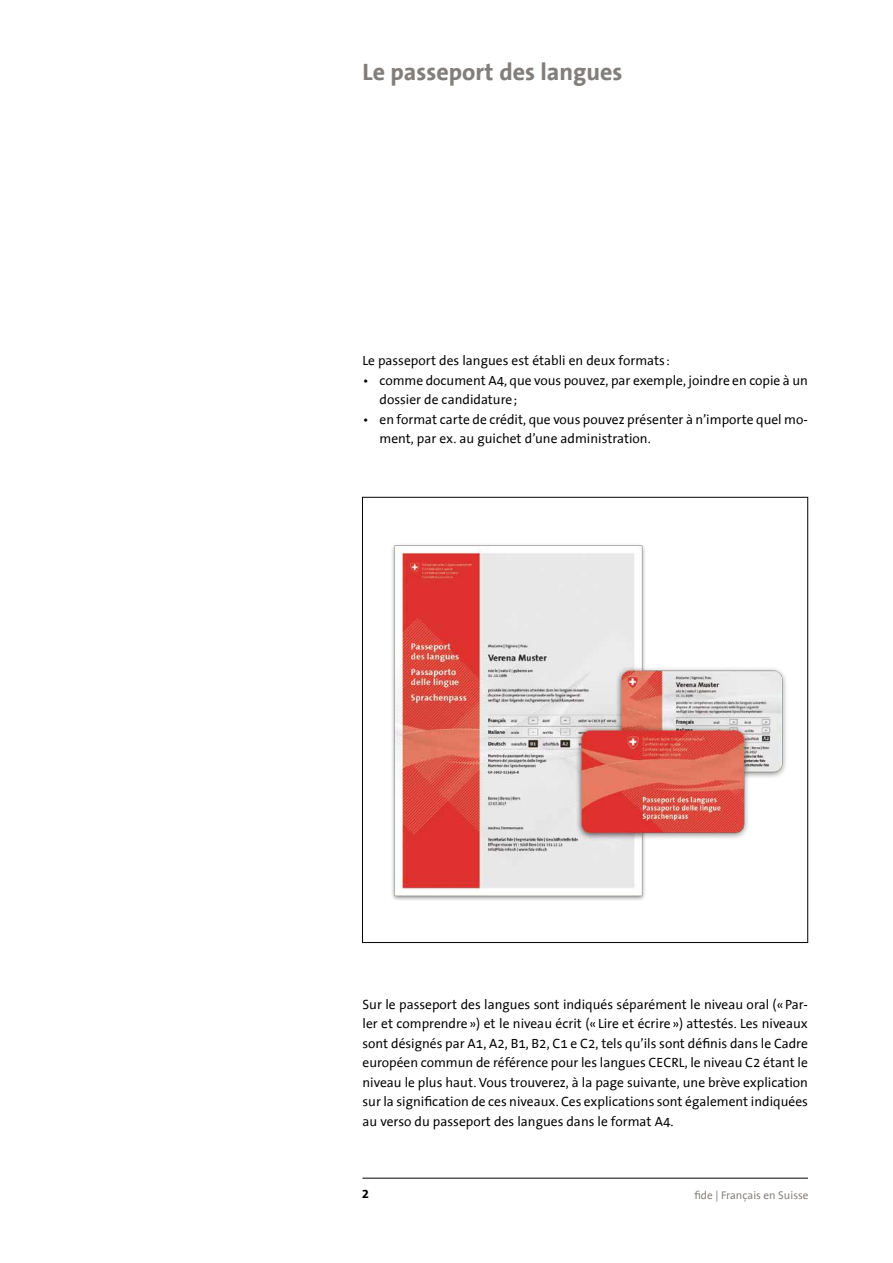
<style>
.page{position:relative;width:893px;height:1263px;background:#fff}
.page>*{position:absolute;margin:0;border:0;box-sizing:border-box;transform-origin:0 0}
.t1{font:700 24px "The Sans Office";color:#817e7b}
.t2{font:13.5px/19.5px "The Sans Office";color:#000}
.t3{font:700 13.5px "The Sans Office";color:#000}
.t4{font:11.25px "The Sans Office";color:#817e7b}
</style>
<div class="page">
<img style="left:392px;top:545px;width:394px;height:355px">
<hr style="left:362px;top:1178px;width:446px;height:1px;background:#000">
<h1 class="t1" style="left:362px;top:59px;width:262px">Le passeport des langues</h1>
<p class="t2" style="left:362px;top:351px;width:309px">Le passeport des langues est établi en deux formats :</p>
<p class="t2" style="left:379px;top:371px;width:430px;text-indent:-17px">• comme document A4, que vous pouvez, par exemple, joindre en copie à un dossier de candidature;</p>
<p class="t2" style="left:379px;top:410px;width:430px;text-indent:-17px">• en format carte de crédit, que vous pouvez présenter à n’importe quel mo&shy;ment, par ex. au guichet d’une administration.</p>
<p class="t2" style="left:362px;top:995px;width:447px;text-align:justify">Sur le passeport des langues sont indiqués séparément le niveau oral («Par&shy;ler et comprendre») et le niveau écrit («Lire et écrire») attestés. Les niveaux sont désignés par A1, A2, B1, B2, C1 e C2, tels qu’ils sont définis dans le Cadre européen commun de référence pour les langues CECRL, le niveau C2 étant le niveau le plus haut. Vous trouverez, à la page suivante, une brève explication sur la signification de ces niveaux. Ces explications sont également indiquées au verso du passeport des langues dans le format A4.</p>
<p class="t3" style="left:362px;top:1186px;width:9px">2</p>
<p class="t4" style="left:694px;top:1189px;width:116px">fide | Français en Suisse</p>
</div>
